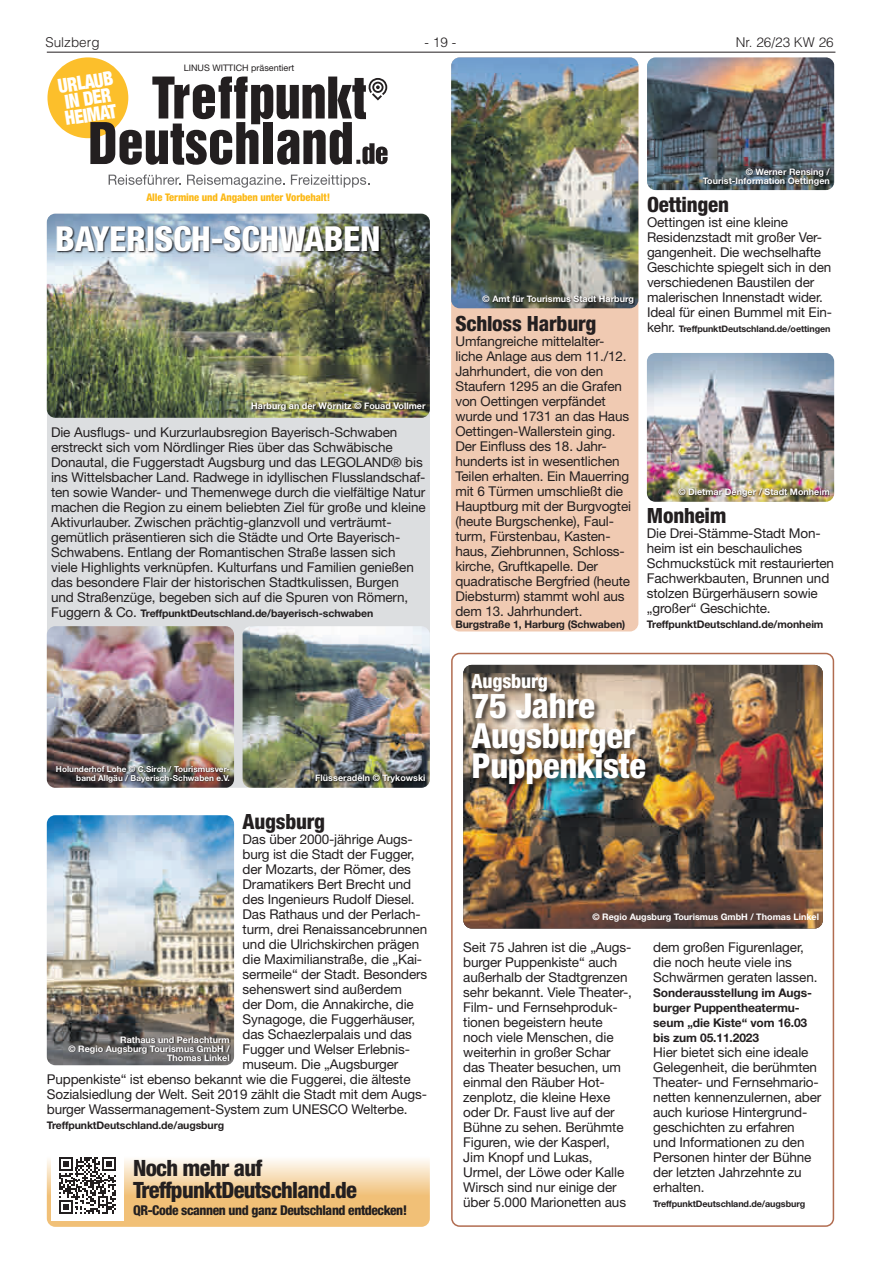
<style>
.page{position:relative;width:881px;height:1263px;background:#fff}
.page>*{position:absolute;margin:0;border:0;box-sizing:border-box;transform-origin:0 0}
.t1{font:800 condensed 34.5px/30px "Helvetica Neue LT";letter-spacing:-.01em;color:#fff}
.t2{font:800 condensed 22.5px/22.5px "Helvetica Neue LT";letter-spacing:-.03em;color:#231f20}
.t3{font:800 condensed 21px "Helvetica Neue LT";letter-spacing:-.01em;color:#231f20}
.t4{font:900 condensed 19.5px/16.5px "Helvetica Neue";color:#fff;scale:.9 1}
.t5{font:800 condensed 19.5px "Helvetica Neue LT";letter-spacing:-.01em;color:#fff}
.t6{font:13.5px/15px "Helvetica Neue LT";letter-spacing:-.01em;color:#231f20}
.t7{font:800 condensed 13.5px "Helvetica Neue LT";letter-spacing:-.03em;color:#231f20}
.t8{font:300 13.5px "Helvetica LT";color:#231f20}
.t9{font:700 12px/15px "Helvetica Neue LT";letter-spacing:-.01em;color:#231f20}
.t10{font:700 10.5px "Helvetica Neue LT";letter-spacing:-.01em;color:#231f20}
.t11{font:800 condensed 10.5px "Helvetica Neue LT";letter-spacing:-.01em;color:#fcb814}
.t12{font:700 9px/9px "Helvetica Neue LT";color:#fff;text-align:right}
.t13{font:700 9px "Helvetica Neue LT";letter-spacing:-.01em;color:#231f20}
.t14{font:9px "Helvetica Neue LT";color:#231f20}
.t15{font:700 8.25px/9px "Helvetica Neue LT";color:#fff;text-align:right}
.s1{font-weight:400;font-size:13.5px}
</style>
<div class="page">
<hr style="left:47px;top:52px;width:788px;height:1px;background:#231f20">
<div style="left:47px;top:57px;width:81px;height:81px;background:#fcbf2b;border-radius:50%"></div>
<svg style="left:108px;top:174px;width:73px;height:11px"></svg>
<svg style="left:187px;top:175px;width:97px;height:13px"></svg>
<svg style="left:291px;top:175px;width:78px;height:12px"></svg>
<svg style="left:90px;top:77px;width:297px;height:88px"></svg>
<svg style="left:47px;top:1144px;width:382px;height:83px"></svg>
<div style="left:51px;top:1148px;width:72px;height:72px;background:#fff"></div>
<svg style="left:59px;top:1157px;width:56px;height:57px"></svg>
<div style="left:47px;top:214px;width:382px;height:574px;background:#dcdee0;border-radius:9px"></div>
<img style="left:47px;top:214px;width:382px;height:204px">
<img style="left:47px;top:626px;width:187px;height:162px">
<img style="left:242px;top:626px;width:187px;height:162px">
<svg style="left:316px;top:774px;width:109px;height:10px"></svg>
<img style="left:56px;top:766px;width:174px;height:17px">
<svg style="left:252px;top:402px;width:174px;height:9px"></svg>
<svg style="left:58px;top:225px;width:322px;height:28px"></svg>
<div style="left:451px;top:57px;width:187px;height:574px;background:#f0cab2;border-radius:9px"></div>
<img style="left:451px;top:57px;width:187px;height:251px">
<svg style="left:482px;top:295px;width:152px;height:9px"></svg>
<img style="left:463px;top:665px;width:359px;height:263px">
<div style="left:451px;top:653px;width:382px;height:574px;border:2px solid #b16c50;border-radius:8px"></div>
<div style="left:470px;top:672px;width:182px;height:120px;background:#231f20;opacity:.75"></div>
<img style="left:647px;top:57px;width:186px;height:133px">
<svg style="left:702px;top:168px;width:128px;height:18px"></svg>
<img style="left:646px;top:353px;width:187px;height:149px">
<img style="left:678px;top:488px;width:151px;height:10px">
<img style="left:47px;top:815px;width:187px;height:250px">
<svg style="left:68px;top:1036px;width:162px;height:25px"></svg>
<p class="t8" style="left:45px;top:34px;width:56px">Sulzberg</p>
<p class="t8" style="left:424px;top:34px;width:33px">- 19 -</p>
<p class="t8" style="left:735px;top:34px;width:99px">Nr. 26/23 KW 26</p>
<h3 class="t4" style="left:57px;top:77px;width:63px;rotate:-9deg">URLAUB<br>IN DER<br>HEIMAT</h3>
<p class="t14" style="left:184px;top:62px;width:112px">LINUS WITTICH präsentiert</p>
<p class="t11" style="left:146px;top:191px;width:185px">Alle Termine und Angaben unter Vorbehalt!</p>
<h1 class="t1" style="left:55px;top:223px;width:327px">BAYERISCH-SCHWABEN</h1>
<p class="t12" style="left:251px;top:401px;width:176px">Harburg an der Wörnitz © Fouad Vollmer</p>
<p class="t6" style="left:51px;top:424px;width:376px">Die Ausflugs- und Kurzurlaubsregion Bayerisch-Schwaben erstreckt sich vom Nördlinger Ries über das Schwäbische Donautal, die Fuggerstadt Augsburg und das LEGOLAND® bis ins Wittelsbacher Land. Radwege in idyllischen Flusslandschaf&shy;ten sowie Wander- und Themenwege durch die vielfältige Natur machen die Region zu einem beliebten Ziel für große und kleine Aktivurlauber. Zwischen prächtig-glanzvoll und verträumt&shy;gemütlich präsentieren sich die Städte und Orte Bayerisch-Schwabens. Entlang der Romantischen Straße lassen sich viele Highlights verknüpfen. Kulturfans und Familien genießen das besondere Flair der historischen Stadtkulissen, Burgen<br>und Straßenzüge, begeben sich auf die Spuren von Römern,</p>
<p class="t10" style="left:51px;top:606px;width:323px"><span class="s1">Fuggern &amp; Co.</span> TreffpunktDeutschland.de/bayerisch-schwaben</p>
<p class="t15" style="left:56px;top:764px;width:175px">Holunderhof Lohe © C.Sirch / Tourismusver&shy;band Allgäu / Bayerisch-Schwaben e.V.</p>
<p class="t12" style="left:315px;top:773px;width:112px">Flüsseradeln © Trykowski</p>
<h3 class="t3" style="left:242px;top:809px;width:84px">Augsburg</h3>
<p class="t6" style="left:242px;top:832px;width:172px">Das über 2000-jährige Augs-</p>
<p class="t6" style="left:242px;top:847px;width:173px">burg ist die Stadt der Fugger,</p>
<p class="t6" style="left:242px;top:862px;width:170px">der Mozarts, der Römer, des</p>
<p class="t6" style="left:242px;top:877px;width:170px">Dramatikers Bert Brecht und</p>
<p class="t6" style="left:242px;top:892px;width:173px">des Ingenieurs Rudolf Diesel.</p>
<p class="t6" style="left:242px;top:907px;width:180px">Das Rathaus und der Perlach-</p>
<p class="t6" style="left:242px;top:922px;width:186px">turm, drei Renaissancebrunnen</p>
<p class="t6" style="left:242px;top:937px;width:178px">und die Ulrichskirchen prägen</p>
<p class="t6" style="left:242px;top:952px;width:181px">die Maximilianstraße, die „Kai-</p>
<p class="t6" style="left:242px;top:967px;width:186px">sermeile“ der Stadt. Besonders</p>
<p class="t6" style="left:242px;top:982px;width:161px">sehenswert sind außerdem</p>
<p class="t6" style="left:242px;top:997px;width:173px">der Dom, die Annakirche, die</p>
<p class="t6" style="left:242px;top:1012px;width:174px">Synagoge, die Fuggerhäuser,</p>
<p class="t6" style="left:242px;top:1027px;width:171px">das Schaezlerpalais und das</p>
<p class="t6" style="left:242px;top:1042px;width:169px">Fugger und Welser Erlebnis-</p>
<p class="t6" style="left:242px;top:1057px;width:157px">museum. Die „Augsburger</p>
<p class="t6" style="left:47px;top:1072px;width:365px">Puppenkiste“ ist ebenso bekannt wie die Fuggerei, die älteste</p>
<p class="t6" style="left:47px;top:1087px;width:381px">Sozialsiedlung der Welt. Seit 2019 zählt die Stadt mit dem Augs-</p>
<p class="t6" style="left:47px;top:1102px;width:362px">burger Wassermanagement-System zum UNESCO Welterbe.</p>
<p class="t10" style="left:47px;top:1119px;width:179px">TreffpunktDeutschland.de/augsburg</p>
<p class="t12" style="left:68px;top:1034px;width:163px">Rathaus und Perlachturm<br>© Regio Augsburg Tourismus GmbH /<br>Thomas Linkel</p>
<h2 class="t2" style="left:133px;top:1156px;width:225px">Noch mehr auf<br>TreffpunktDeutschland.de</h2>
<p class="t7" style="left:133px;top:1202px;width:276px">QR-Code scannen und ganz Deutschland entdecken!</p>
<p class="t12" style="left:482px;top:294px;width:153px">© Amt für Tourismus Stadt Harburg</p>
<h3 class="t3" style="left:455px;top:311px;width:142px">Schloss Harburg</h3>
<p class="t6" style="left:455px;top:334px;width:177px">Umfangreiche mittelalter&shy;liche Anlage aus dem 11./12.<br>Jahrhundert, die von den<br>Staufern 1295 an die Grafen von Oettingen verpfändet wurde und 1731 an das Haus<br>Oettingen-Wallerstein ging.<br>Der Einfluss des 18. Jahr&shy;hunderts ist in wesentlichen<br>Teilen erhalten. Ein Mauerring mit 6 Türmen umschließt die<br>Hauptburg mit der Burgvogtei (heute Burgschenke), Faul&shy;turm, Fürstenbau, Kasten&shy;haus, Ziehbrunnen, Schloss&shy;kirche, Gruftkapelle. Der quadratische Bergfried (heute<br>Diebsturm) stammt wohl aus dem 13. Jahrhundert.</p>
<p class="t10" style="left:455px;top:618px;width:171px">Burgstraße 1, Harburg (Schwaben)</p>
<p class="t12" style="left:702px;top:167px;width:129px">© Werner Rensing /<br>Tourist-Information Oettingen</p>
<h3 class="t3" style="left:646px;top:191px;width:83px">Oettingen</h3>
<p class="t6" style="left:646px;top:214px;width:187px">Oettingen ist eine kleine<br>Residenzstadt mit großer Ver&shy;gangenheit. Die wechselhafte<br>Geschichte spiegelt sich in den verschiedenen Baustilen der malerischen Innenstadt wider.<br>Ideal für einen Bummel mit Ein-</p>
<p class="t13" style="left:646px;top:323px;width:185px"><span class="s1">kehr.</span> TreffpunktDeutschland.de/oettingen</p>
<p class="t12" style="left:678px;top:487px;width:153px">© Dietmar Denger / Stadt Monheim</p>
<h3 class="t3" style="left:646px;top:502px;width:81px">Monheim</h3>
<p class="t6" style="left:646px;top:525px;width:189px">Die Drei-Stämme-Stadt Mon&shy;heim ist ein beschauliches<br>Schmuckstück mit restaurierten<br>Fachwerkbauten, Brunnen und stolzen Bürgerhäusern sowie „großer“ Geschichte.</p>
<p class="t10" style="left:646px;top:617px;width:178px">TreffpunktDeutschland.de/monheim</p>
<h3 class="t5" style="left:471px;top:669px;width:78px">Augsburg</h3>
<h1 class="t1" style="left:471px;top:690px;width:176px">75 Jahre<br>Augsburger<br>Puppenkiste</h1>
<p class="t12" style="left:592px;top:912px;width:228px">© Regio Augsburg Tourismus GmbH / Thomas Linkel</p>
<p class="t6" style="left:463px;top:940px;width:170px">Seit 75 Jahren ist die „Augs&shy;burger Puppenkiste“ auch außerhalb der Stadtgrenzen sehr bekannt. Viele Theater-,<br>Film- und Fernsehproduk&shy;tionen begeistern heute noch viele Menschen, die weiterhin in großer Schar das Theater besuchen, um einmal den Räuber Hot&shy;zenplotz, die kleine Hexe oder Dr. Faust live auf der<br>Bühne zu sehen. Berühmte<br>Figuren, wie der Kasperl,<br>Jim Knopf und Lukas,<br>Urmel, der Löwe oder Kalle<br>Wirsch sind nur einige der über 5.000 Marionetten aus</p>
<p class="t6" style="left:653px;top:940px;width:166px">dem großen Figurenlager, die noch heute viele ins<br>Schwärmen geraten lassen.</p>
<p class="t9" style="left:653px;top:985px;width:160px">Sonderausstellung im Augs&shy;burger Puppentheatermu&shy;seum „die Kiste“ vom 16.03 bis zum 05.11.2023</p>
<p class="t6" style="left:653px;top:1045px;width:170px">Hier bietet sich eine ideale<br>Gelegenheit, die berühmten<br>Theater- und Fernsehmario&shy;netten kennenzulernen, aber auch kuriose Hintergrund&shy;geschichten zu erfahren<br>und Informationen zu den<br>Personen hinter der Bühne der letzten Jahrzehnte zu erhalten.</p>
<p class="t13" style="left:653px;top:1198px;width:153px">TreffpunktDeutschland.de/augsburg</p>
</div>
